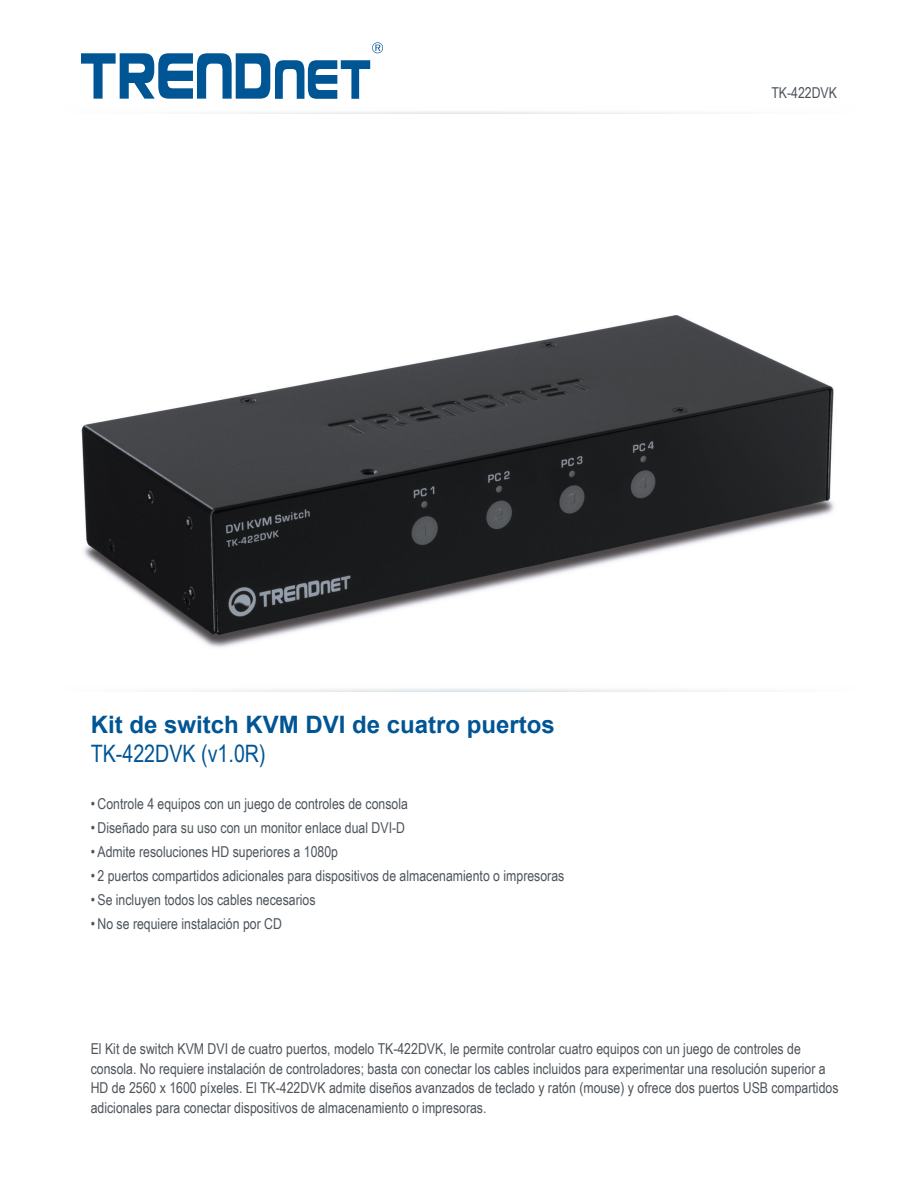
<style>
.page{position:relative;width:918px;height:1188px;background:#fff}
.page>*{position:absolute;margin:0;border:0;box-sizing:border-box;transform-origin:0 0}
.t1{font:700 24px "Arial";color:#005595}
.t2{font:24px "Arial Narrow";color:#005595}
.t3{font:15px/19.5px "Arial Narrow";color:#4d545a}
</style>
<div class="page">
<svg style="left:201px;top:111px;width:517px;height:3px"></svg>
<svg style="left:81px;top:42px;width:302px;height:57px"></svg>
<img style="left:81px;top:316px;width:753px;height:332px">
<p class="t3" style="left:771px;top:82px;width:67px">TK-422DVK</p>
<p class="t1" style="left:91px;top:709px;width:466px">Kit de switch KVM DVI de cuatro puertos</p>
<p class="t2" style="left:91px;top:736px;width:176px">TK-422DVK (v1.0R)</p>
<p class="t3" style="left:91px;top:793px;width:319px">• Controle 4 equipos con un juego de controles de consola</p>
<p class="t3" style="left:91px;top:817px;width:316px">• Diseñado para su uso con un monitor enlace dual DVI-D</p>
<p class="t3" style="left:91px;top:841px;width:249px">• Admite resoluciones HD superiores a 1080p</p>
<p class="t3" style="left:91px;top:865px;width:475px">• 2 puertos compartidos adicionales para dispositivos de almacenamiento o impresoras</p>
<p class="t3" style="left:91px;top:889px;width:226px">• Se incluyen todos los cables necesarios</p>
<p class="t3" style="left:91px;top:913px;width:193px">• No se requiere instalación por CD</p>
<p class="t3" style="left:91px;top:1039px;width:749px">El Kit de switch KVM DVI de cuatro puertos, modelo TK-422DVK, le permite controlar cuatro equipos con un juego de controles de consola. No requiere instalación de controladores; basta con conectar los cables incluidos para experimentar una resolución superior a HD de 2560 x 1600 píxeles. El TK-422DVK admite diseños avanzados de teclado y ratón (mouse) y ofrece dos puertos USB compartidos adicionales para conectar dispositivos de almacenamiento o impresoras.</p>
</div>
